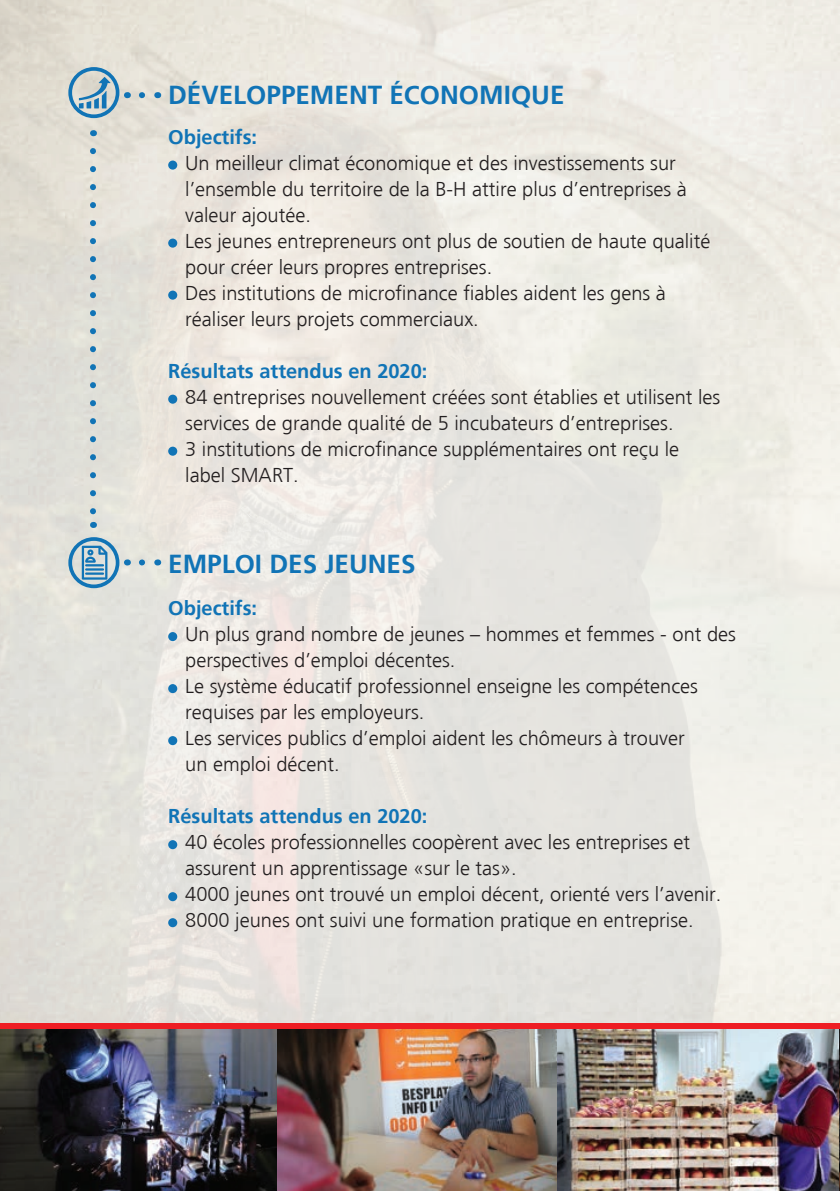
<style>
.page{position:relative;width:840px;height:1191px;background:#fff}
.page>*{position:absolute;margin:0;border:0;box-sizing:border-box;transform-origin:0 0}
.t1{font:700 26px "BH Frutiger LT Std";color:#1174b6}
.t2{font:300 20px/26px "BH Frutiger LT";color:#231f20}
.t3{font:700 20px "BH Frutiger LT Std";color:#1174b6}
</style>
<div class="page">
<img style="left:0;top:0;width:839px;height:1023px">
<img style="left:1px;top:1028px;width:276px;height:163px">
<img style="left:277px;top:1028px;width:562px;height:163px">
<img style="left:0;top:1026px;width:1px;height:165px">
<div style="left:0;top:1023px;width:839px;height:5px;background:#ee1d23"></div>
<div style="left:168px;top:160px;width:9px;height:10px;background:#1174b6;border-radius:50%"></div>
<div style="left:168px;top:238px;width:9px;height:10px;background:#1174b6;border-radius:50%"></div>
<div style="left:168px;top:290px;width:9px;height:10px;background:#1174b6;border-radius:50%"></div>
<div style="left:168px;top:394px;width:9px;height:10px;background:#1174b6;border-radius:50%"></div>
<div style="left:168px;top:446px;width:9px;height:10px;background:#1174b6;border-radius:50%"></div>
<div style="left:168px;top:632px;width:9px;height:9px;background:#1174b6;border-radius:50%"></div>
<div style="left:168px;top:684px;width:9px;height:9px;background:#1174b6;border-radius:50%"></div>
<div style="left:168px;top:736px;width:9px;height:9px;background:#1174b6;border-radius:50%"></div>
<div style="left:168px;top:840px;width:9px;height:9px;background:#1174b6;border-radius:50%"></div>
<div style="left:168px;top:892px;width:9px;height:9px;background:#1174b6;border-radius:50%"></div>
<div style="left:168px;top:918px;width:9px;height:9px;background:#1174b6;border-radius:50%"></div>
<svg style="left:90px;top:151px;width:6px;height:365px;background:#aac2ce"></svg>
<svg style="left:134px;top:92px;width:8px;height:6px"></svg>
<svg style="left:134px;top:559px;width:8px;height:6px"></svg>
<div style="left:68px;top:67px;width:51px;height:51px;border:4px solid #1174b6;border-radius:50%"></div>
<svg style="left:79px;top:77px;width:31px;height:31px"></svg>
<div style="left:68px;top:537px;width:51px;height:51px;border:4px solid #1174b6;border-radius:50%"></div>
<svg style="left:82px;top:546px;width:25px;height:33px"></svg>
<p class="t1" style="left:168px;top:79px;width:397px">DÉVELOPPEMENT ÉCONOMIQUE</p>
<p class="t3" style="left:168px;top:125px;width:90px">Objectifs:</p>
<p class="t2" style="left:185px;top:150px;width:503px">Un meilleur climat économique et des investissements sur l’ensemble du territoire de la B-H attire plus d’entreprises à valeur ajoutée.</p>
<p class="t2" style="left:185px;top:228px;width:526px">Les jeunes entrepreneurs ont plus de soutien de haute qualité pour créer leurs propres entreprises.</p>
<p class="t2" style="left:185px;top:280px;width:482px">Des institutions de microfinance fiables aident les gens à réaliser leurs projets commerciaux.</p>
<p class="t3" style="left:168px;top:359px;width:260px">Résultats attendus en 2020:</p>
<p class="t2" style="left:185px;top:384px;width:536px">84 entreprises nouvellement créées sont établies et utilisent les services de grande qualité de 5 incubateurs d’entreprises.</p>
<p class="t2" style="left:185px;top:436px;width:495px">3 institutions de microfinance supplémentaires ont reçu le label SMART.</p>
<p class="t1" style="left:168px;top:549px;width:249px">EMPLOI DES JEUNES</p>
<p class="t3" style="left:168px;top:596px;width:90px">Objectifs:</p>
<p class="t2" style="left:185px;top:621px;width:552px">Un plus grand nombre de jeunes – hommes et femmes - ont des perspectives d’emploi décentes.</p>
<p class="t2" style="left:185px;top:673px;width:514px">Le système éducatif professionnel enseigne les compétences requises par les employeurs.</p>
<p class="t2" style="left:185px;top:725px;width:500px">Les services publics d’emploi aident les chômeurs à trouver</p>
<p class="t2" style="left:185px;top:751px;width:156px">un emploi décent.</p>
<p class="t3" style="left:168px;top:804px;width:260px">Résultats attendus en 2020:</p>
<p class="t2" style="left:185px;top:829px;width:506px">40 écoles professionnelles coopèrent avec les entreprises et assurent un apprentissage «sur le tas».</p>
<p class="t2" style="left:185px;top:881px;width:537px">4000 jeunes ont trouvé un emploi décent, orienté vers l’avenir.</p>
<p class="t2" style="left:185px;top:907px;width:509px">8000 jeunes ont suivi une formation pratique en entreprise.</p>
</div>
